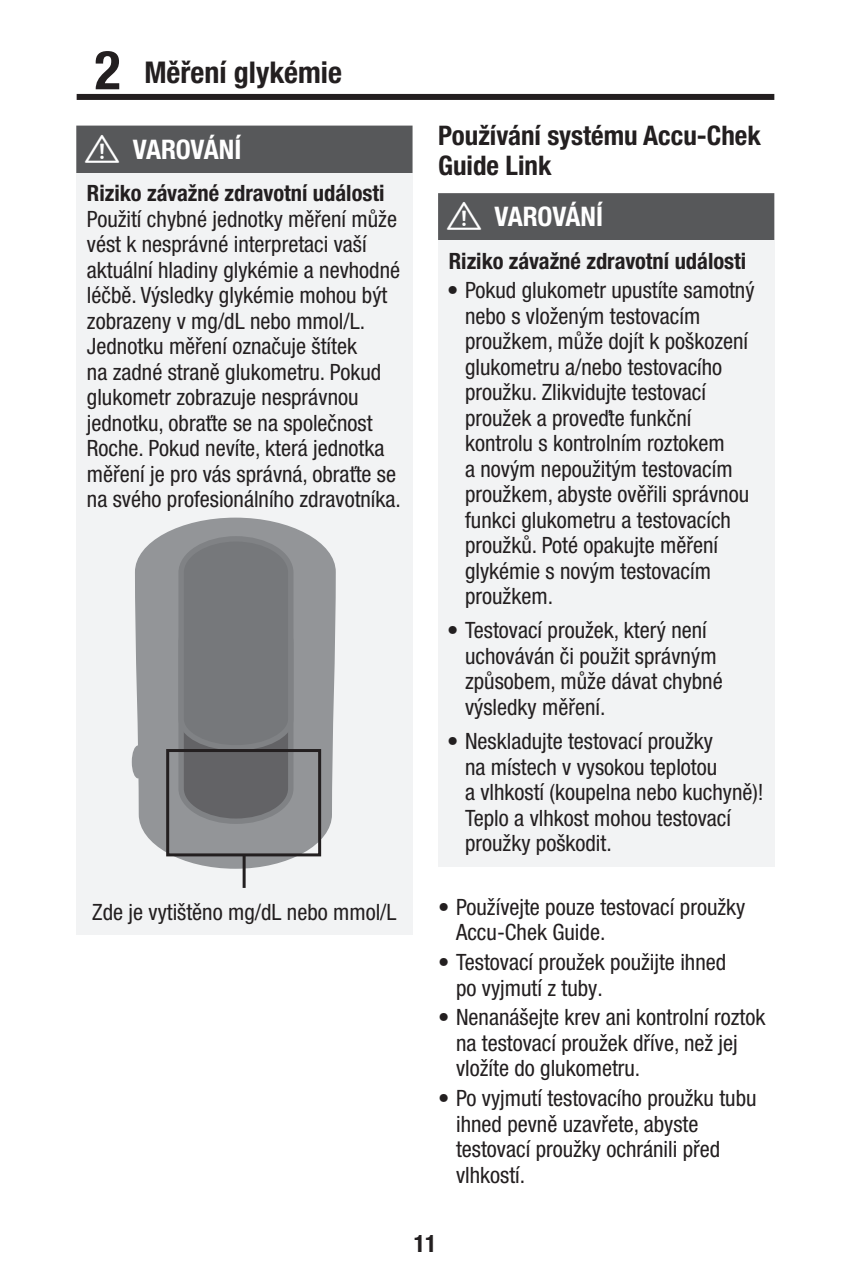
<style>
.page{position:relative;width:850px;height:1278px;background:#fff}
.page>*{position:absolute;margin:0;border:0;box-sizing:border-box;transform-origin:0 0}
.t1{font:700 condensed 30px "Helvetica Neue LTW1 G";color:#231f20}
.t2{font:700 condensed 27px/30px "Helvetica Neue LTW1 G";color:#231f20}
.t3{font:700 condensed 27px "Helvetica Neue LTW1 G";letter-spacing:-.01em;color:#fff}
.t4{font:700 condensed 24px "Helvetica Neue LTW1 G";color:#231f20}
.t5{font:condensed 22.5px/25.5px "Helvetica Neue LTW1 G";color:#231f20}
.t6{font:700 condensed 22.5px "Helvetica Neue LTW1 G";color:#231f20}
.s1{font-size:54px}
.s2{font-family:"Labeling Font V";font-weight:400;font-stretch:normal}
</style>
<div class="page">
<div style="left:77px;top:94px;width:697px;height:6px;background:#231f20"></div>
<div style="left:76px;top:126px;width:336px;height:60px;background:#57585a"></div>
<div style="left:76px;top:173px;width:336px;height:43px;background:#f2f3f4"></div>
<div style="left:76px;top:198px;width:336px;height:324px;background:#f2f3f4"></div>
<div style="left:76px;top:514px;width:336px;height:389px;background:#f2f3f4"></div>
<div style="left:76px;top:891px;width:336px;height:43px;background:#f2f3f4"></div>
<svg style="left:135px;top:517px;width:200px;height:351px;fill:#939598"></svg>
<svg style="left:176px;top:533px;width:120px;height:293px;background:#77787b"></svg>
<svg style="left:132px;top:745px;width:12px;height:33px"></svg>
<div style="left:166px;top:749px;width:155px;height:107px;border:3px solid #231f20"></div>
<hr style="left:242px;top:855px;width:3px;height:33px;background:#231f20">
<div style="left:438px;top:193px;width:336px;height:60px;background:#57585a"></div>
<div style="left:438px;top:241px;width:336px;height:43px;background:#f2f3f4"></div>
<div style="left:438px;top:270px;width:336px;height:349px;background:#f2f3f4"></div>
<div style="left:438px;top:610px;width:336px;height:120px;background:#f2f3f4"></div>
<div style="left:438px;top:721px;width:336px;height:145px;background:#f2f3f4"></div>
<h1 class="t1" style="left:95px;top:54px;width:248px"><span class="s1">2</span> Měření glykémie</h1>
<p class="t3" style="left:85px;top:133px;width:157px"><span class="s2">w</span> VAROVÁNÍ</p>
<p class="t6" style="left:87px;top:180px;width:299px">Riziko závažné zdravotní události</p>
<p class="t5" style="left:87px;top:206px;width:315px">Použití chybné jednotky měření může vést k nesprávné interpretaci vaší aktuální hladiny glykémie a nevhodné léčbě. Výsledky glykémie mohou být zobrazeny v mg/dL nebo mmol/L.<br>Jednotku měření označuje štítek<br>na zadné straně glukometru. Pokud glukometr zobrazuje nesprávnou jednotku, obraťte se na společnost Roche. Pokud nevíte, která jednotka měření je pro vás správná, obraťte se na svého profesionálního zdravotníka.</p>
<p class="t5" style="left:92px;top:899px;width:305px">Zde je vytištěno mg/dL nebo mmol/L</p>
<p class="t2" style="left:438px;top:120px;width:324px">Používání systému Accu‑Chek<br>Guide Link</p>
<p class="t3" style="left:447px;top:200px;width:157px"><span class="s2">w</span> VAROVÁNÍ</p>
<p class="t6" style="left:448px;top:247px;width:299px">Riziko závažné zdravotní události</p>
<p class="t5" style="left:465px;top:278px;width:291px;text-indent:-18px">• Pokud glukometr upustíte samotný nebo s vloženým testovacím proužkem, může dojít k poškození glukometru a/nebo testovacího proužku. Zlikvidujte testovací proužek a proveďte funkční kontrolu s kontrolním roztokem<br>a novým nepoužitým testovacím proužkem, abyste ověřili správnou funkci glukometru a testovacích proužků. Poté opakujte měření glykémie s novým testovacím proužkem.</p>
<p class="t5" style="left:465px;top:618px;width:259px;text-indent:-18px">• Testovací proužek, který není uchováván či použit správným způsobem, může dávat chybné výsledky měření.</p>
<p class="t5" style="left:465px;top:728px;width:300px;text-indent:-18px">• Neskladujte testovací proužky<br>na místech v vysokou teplotou<br>a vlhkostí (koupelna nebo kuchyně)!<br>Teplo a vlhkost mohou testovací proužky poškodit.</p>
<p class="t5" style="left:456px;top:894px;width:290px;text-indent:-18px">• Používejte pouze testovací proužky<br>Accu‑Chek Guide.</p>
<p class="t5" style="left:456px;top:949px;width:271px;text-indent:-18px">• Testovací proužek použijte ihned po vyjmutí z tuby.</p>
<p class="t5" style="left:456px;top:1004px;width:310px;text-indent:-18px">• Nenanášejte krev ani kontrolní roztok na testovací proužek dříve, než jej vložíte do glukometru.</p>
<p class="t5" style="left:456px;top:1085px;width:302px;text-indent:-18px">• Po vyjmutí testovacího proužku tubu ihned pevně uzavřete, abyste testovací proužky ochránili před vlhkostí.</p>
<p class="t4" style="left:413px;top:1228px;width:25px">11</p>
</div>
